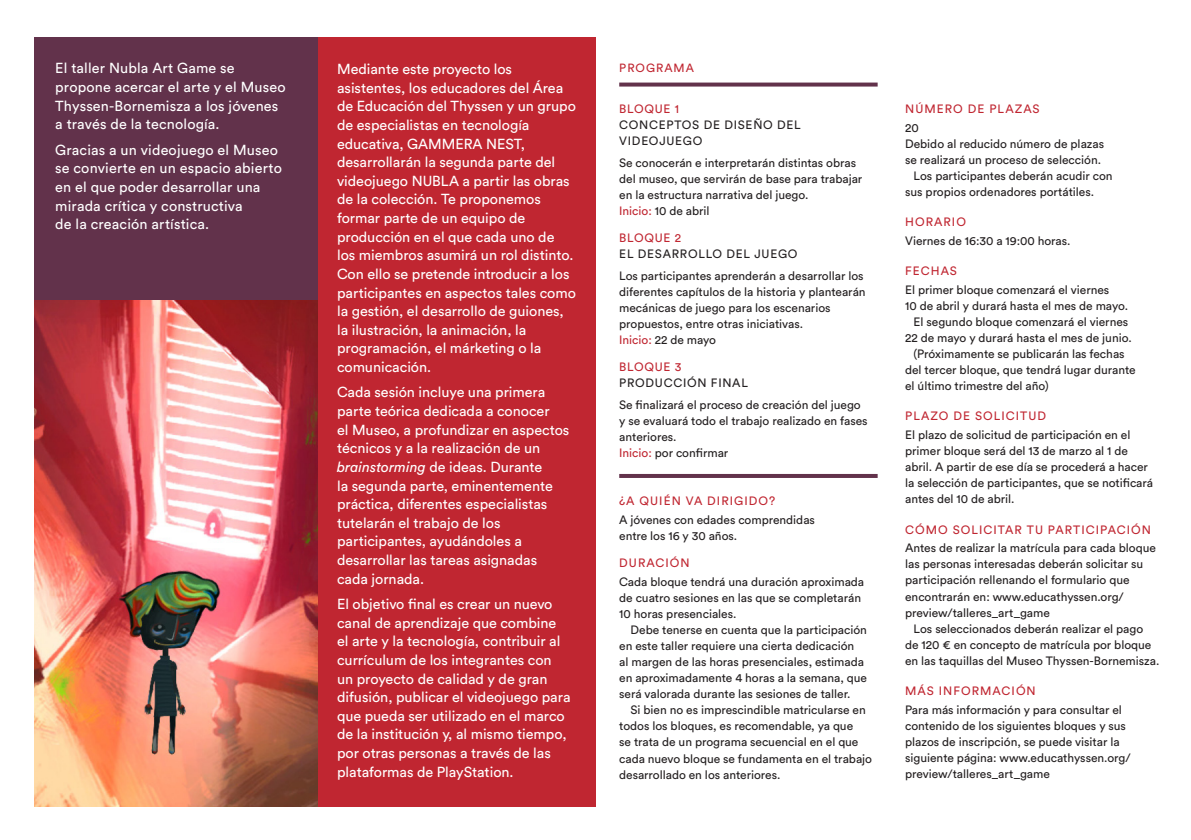
<style>
.page{position:relative;width:1191px;height:840px;background:#fff}
.page>*{position:absolute;margin:0;border:0;box-sizing:border-box;transform-origin:0 0}
.t1{font:14.4px/18.6px "Circular Std";letter-spacing:-.005em;color:#fff}
.t2{font:12px/16px "Circular Std";letter-spacing:-.005em;color:#231f20}
.t3{font:12px "Circular Std";letter-spacing:.085em;color:#c02631}
.t4{font:12px/16px "Circular Std";letter-spacing:.06em;color:#231f20}
.t5{font:11.8px "Circular Std";letter-spacing:.085em;color:#c02631}
.s1{font-style:italic}
.s2{color:#c02631}
</style>
<div class="page">
<div style="left:290px;top:37px;width:305px;height:769px;background:#c02631"></div>
<div style="left:34px;top:37px;width:284px;height:263px;background:#62324b"></div>
<img style="left:34px;top:300px;width:284px;height:506px">
<svg style="left:619px;top:474px;width:258px;height:3px"></svg>
<svg style="left:619px;top:82px;width:258px;height:4px"></svg>
<p class="t1" style="left:55px;top:59px;width:232px">El taller Nubla Art Game se propone acercar el arte y el Museo<br>Thyssen-Bornemisza a los jóvenes a través de la tecnología.</p>
<p class="t1" style="left:55px;top:140px;width:228px">Gracias a un videojuego el Museo se convierte en un espacio abierto en el que poder desarrollar una mirada crítica y constructiva<br>de la creación artística.</p>
<p class="t1" style="left:337px;top:59px;width:176px">Mediante este proyecto los</p>
<p class="t5" style="left:619px;top:61px;width:76px">PROGRAMA</p>
<p class="t1" style="left:337px;top:78px;width:240px">asistentes, los educadores del Área de Educación del Thyssen y un grupo de especialistas en tecnología educativa, GAMMERA NEST, desarrollarán la segunda parte del videojuego NUBLA a partir las obras de la colección. Te proponemos formar parte de un equipo de producción en el que cada uno de los miembros asumirá un rol distinto.<br>Con ello se pretende introducir a los participantes en aspectos tales como la gestión, el desarrollo de guiones, la ilustración, la animación, la programación, el márketing o la comunicación.</p>
<p class="t1" style="left:337px;top:382px;width:234px">Cada sesión incluye una primera parte teórica dedicada a conocer<br>el Museo, a profundizar en aspectos técnicos y a la realización de un <span class="s1">brainstorming</span> de ideas. Durante<br>la segunda parte, eminentemente práctica, diferentes especialistas tutelarán el trabajo de los participantes, ayudándoles a desarrollar las tareas asignadas cada jornada.</p>
<p class="t1" style="left:337px;top:594px;width:235px">El objetivo final es crear un nuevo canal de aprendizaje que combine el arte y la tecnología, contribuir al currículum de los integrantes con un proyecto de calidad y de gran difusión, publicar el videojuego para que pueda ser utilizado en el marco de la institución y, al mismo tiempo, por otras personas a través de las plataformas de PlayStation.</p>
<p class="t4" style="left:619px;top:101px;width:183px"><span class="s2">BLOQUE 1<br></span>CONCEPTOS DE DISEÑO DEL<br>VIDEOJUEGO</p>
<p class="t2" style="left:619px;top:154px;width:245px">Se conocerán e interpretarán distintas obras del museo, que servirán de base para trabajar en la estructura narrativa del juego.<br><span class="s2">Inicio:</span> 10 de abril</p>
<p class="t4" style="left:619px;top:230px;width:180px"><span class="s2">BLOQUE 2<br></span>EL DESARROLLO DEL JUEGO</p>
<p class="t2" style="left:619px;top:267px;width:248px">Los participantes aprenderán a desarrollar los diferentes capítulos de la historia y plantearán mecánicas de juego para los escenarios propuestos, entre otras iniciativas.<br><span class="s2">Inicio:</span> 22 de mayo</p>
<p class="t4" style="left:619px;top:359px;width:130px"><span class="s2">BLOQUE 3<br></span>PRODUCCIÓN FINAL</p>
<p class="t2" style="left:619px;top:396px;width:250px">Se finalizará el proceso de creación del juego y se evaluará todo el trabajo realizado en fases anteriores.<br><span class="s2">Inicio:</span> por confirmar</p>
<p class="t3" style="left:619px;top:493px;width:157px">¿A QUIÉN VA DIRIGIDO?</p>
<p class="t2" style="left:619px;top:511px;width:197px">A jóvenes con edades comprendidas entre los 16 y 30 años.</p>
<p class="t3" style="left:619px;top:555px;width:72px">DURACIÓN</p>
<p class="t2" style="left:619px;top:573px;width:246px">Cada bloque tendrá una duración aproximada de cuatro sesiones en las que se completarán<br>10 horas presenciales.</p>
<p class="t2" style="left:619px;top:621px;width:249px;text-indent:11px">Debe tenerse en cuenta que la participación en este taller requiere una cierta dedicación<br>al margen de las horas presenciales, estimada en aproximadamente 4 horas a la semana, que será valorada durante las sesiones de taller.</p>
<p class="t2" style="left:619px;top:701px;width:254px;text-indent:11px">Si bien no es imprescindible matricularse en todos los bloques, es recomendable, ya que<br>se trata de un programa secuencial en el que cada nuevo bloque se fundamenta en el trabajo desarrollado en los anteriores.</p>
<p class="t3" style="left:905px;top:101px;width:136px">NÚMERO DE PLAZAS</p>
<p class="t2" style="left:905px;top:119px;width:15px">20</p>
<p class="t2" style="left:905px;top:135px;width:200px">Debido al reducido número de plazas se realizará un proceso de selección.</p>
<p class="t2" style="left:905px;top:167px;width:209px;text-indent:9px">Los participantes deberán acudir con sus propios ordenadores portátiles.</p>
<p class="t3" style="left:905px;top:214px;width:62px">HORARIO</p>
<p class="t2" style="left:905px;top:232px;width:167px">Viernes de 16:30 a 19:00 horas.</p>
<p class="t3" style="left:905px;top:263px;width:53px">FECHAS</p>
<p class="t2" style="left:905px;top:281px;width:224px">El primer bloque comenzará el viernes<br>10 de abril y durará hasta el mes de mayo.</p>
<p class="t2" style="left:905px;top:313px;width:228px;text-align:center">El segundo bloque comenzará el viernes<br>22 de mayo y durará hasta el mes de junio.</p>
<p class="t2" style="left:905px;top:345px;width:232px;text-indent:9px">(Próximamente se publicarán las fechas del tercer bloque, que tendrá lugar durante el último trimestre del año)</p>
<p class="t3" style="left:905px;top:408px;width:142px">PLAZO DE SOLICITUD</p>
<p class="t2" style="left:905px;top:426px;width:249px">El plazo de solicitud de participación en el primer bloque será del 13 de marzo al 1 de abril. A partir de ese día se procederá a hacer la selección de participantes, que se notificará antes del 10 de abril.</p>
<p class="t3" style="left:905px;top:521px;width:247px">CÓMO SOLICITAR TU PARTICIPACIÓN</p>
<p class="t2" style="left:905px;top:539px;width:252px">Antes de realizar la matrícula para cada bloque las personas interesadas deberán solicitar su participación rellenando el formulario que encontrarán en: www.educathyssen.org/ preview/talleres_art_game</p>
<p class="t2" style="left:905px;top:619px;width:256px;text-indent:9px">Los seleccionados deberán realizar el pago de 120 € en concepto de matrícula por bloque en las taquillas del Museo Thyssen-Bornemisza.</p>
<p class="t3" style="left:905px;top:683px;width:132px">MÁS INFORMACIÓN</p>
<p class="t2" style="left:905px;top:700px;width:227px">Para más información y para consultar el contenido de los siguientes bloques y sus plazos de inscripción, se puede visitar la siguiente página: www.educathyssen.org/ preview/talleres_art_game</p>
</div>
